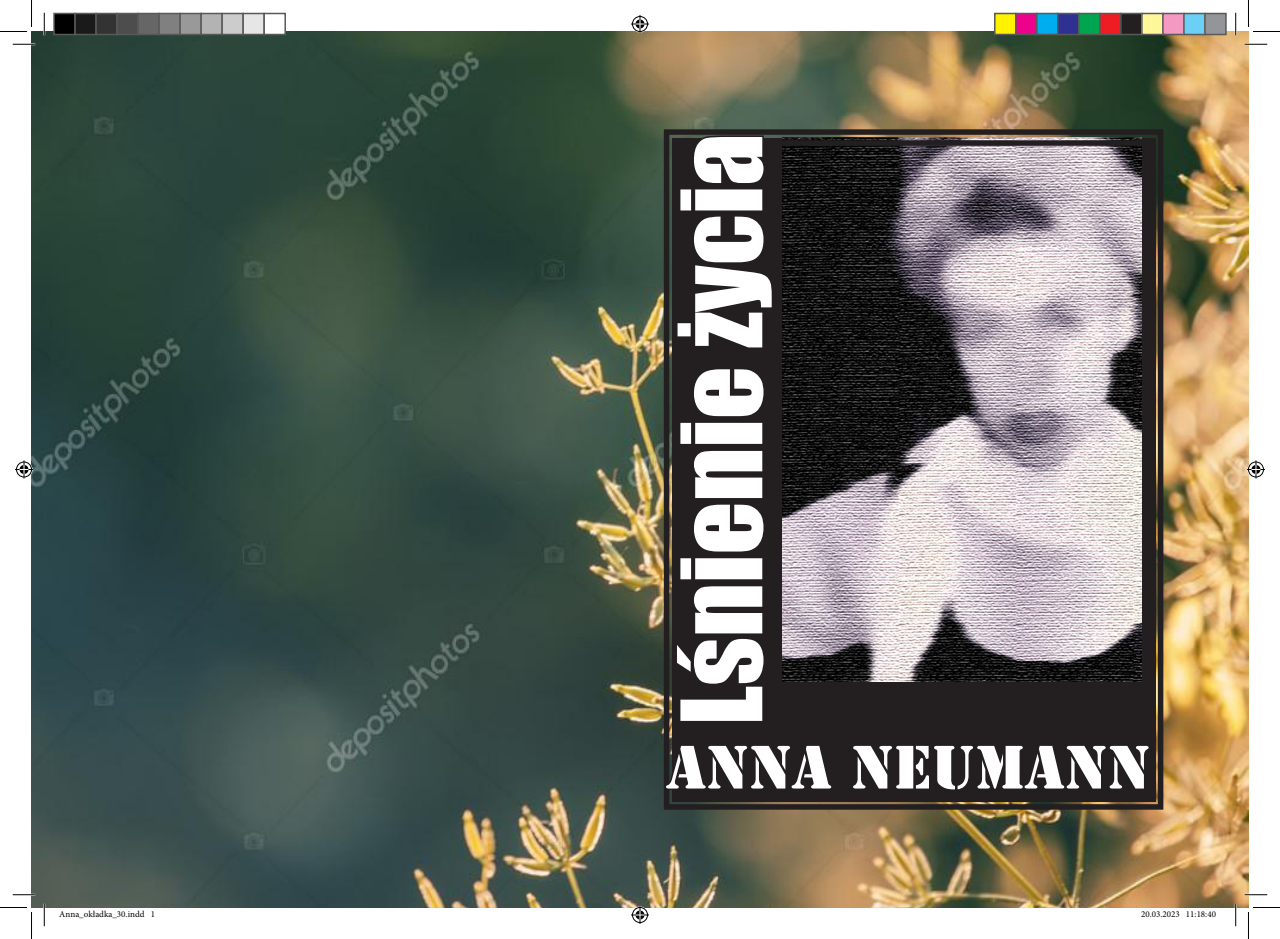
<style>
.page{position:relative;width:1280px;height:939px;background:#fff}
.page>*{position:absolute;margin:0;border:0;box-sizing:border-box;transform-origin:0 0}
.t1{font:103.5px "Impact";color:#fff}
.t2{font:57px "Stencil Std";color:#fff}
.t3{font:9px "Minion Pro";color:#000}
</style>
<div class="page">
<img style="left:32px;top:32px;width:1216px;height:875px">
<svg style="left:661px;top:127px;width:504px;height:685px;background:#777073"></svg>
<div style="left:674px;top:140px;width:478px;height:659px;border:5px solid #231f20"></div>
<div style="left:672px;top:366px;width:94px;height:358px;background:#231f20"></div>
<div style="left:674px;top:134px;width:100px;height:216px;background:#231f20"></div>
<div style="left:663px;top:742px;width:171px;height:51px;background:#231f20"></div>
<div style="left:849px;top:742px;width:302px;height:51px;background:#231f20"></div>
<hr style="left:13px;top:43px;width:22px;height:2px;background:#fff">
<hr style="left:1244px;top:43px;width:22px;height:2px;background:#fff">
<hr style="left:13px;top:894px;width:22px;height:2px;background:#fff">
<hr style="left:1244px;top:894px;width:22px;height:2px;background:#fff">
<hr style="left:43px;top:13px;width:2px;height:22px;background:#fff">
<hr style="left:43px;top:904px;width:2px;height:22px;background:#fff">
<hr style="left:1234px;top:13px;width:2px;height:22px;background:#fff">
<hr style="left:1234px;top:904px;width:2px;height:22px;background:#fff">
<svg style="left:13px;top:44px;width:22px;height:1px"></svg>
<svg style="left:1244px;top:44px;width:22px;height:1px"></svg>
<svg style="left:13px;top:894px;width:22px;height:1px"></svg>
<svg style="left:1244px;top:894px;width:22px;height:1px"></svg>
<svg style="left:44px;top:13px;width:1px;height:22px"></svg>
<svg style="left:44px;top:904px;width:1px;height:22px"></svg>
<svg style="left:1235px;top:13px;width:1px;height:22px"></svg>
<svg style="left:1235px;top:904px;width:1px;height:22px"></svg>
<svg style="left:0;top:0;width:32px;height:32px"></svg>
<svg style="left:0;top:907px;width:32px;height:32px"></svg>
<svg style="left:1247px;top:0;width:32px;height:32px"></svg>
<svg style="left:1247px;top:907px;width:32px;height:32px"></svg>
<svg style="left:631px;top:15px;width:18px;height:18px"></svg>
<svg style="left:631px;top:906px;width:18px;height:18px"></svg>
<svg style="left:15px;top:460px;width:18px;height:18px"></svg>
<svg style="left:1246px;top:460px;width:18px;height:18px"></svg>
<div style="left:54px;top:14px;width:21px;height:21px;background:#000"></div>
<div style="left:53px;top:13px;width:23px;height:22px;border:2px solid #595959"></div>
<div style="left:75px;top:14px;width:21px;height:21px;background:#1a1a1a"></div>
<div style="left:74px;top:13px;width:23px;height:22px;border:2px solid #595959"></div>
<div style="left:96px;top:14px;width:21px;height:21px;background:#333"></div>
<div style="left:95px;top:13px;width:23px;height:22px;border:2px solid #595959"></div>
<div style="left:117px;top:14px;width:21px;height:21px;background:#4d4d4d"></div>
<div style="left:116px;top:13px;width:23px;height:22px;border:2px solid #595959"></div>
<div style="left:138px;top:14px;width:21px;height:21px;background:#666"></div>
<div style="left:137px;top:13px;width:23px;height:22px;border:2px solid #595959"></div>
<div style="left:159px;top:14px;width:21px;height:21px;background:#808080"></div>
<div style="left:158px;top:13px;width:23px;height:22px;border:2px solid #595959"></div>
<div style="left:180px;top:14px;width:21px;height:21px;background:#999"></div>
<div style="left:179px;top:13px;width:23px;height:22px;border:2px solid #595959"></div>
<div style="left:201px;top:14px;width:21px;height:21px;background:#b3b3b3"></div>
<div style="left:200px;top:13px;width:23px;height:22px;border:2px solid #595959"></div>
<div style="left:222px;top:14px;width:21px;height:21px;background:#ccc"></div>
<div style="left:221px;top:13px;width:23px;height:22px;border:2px solid #595959"></div>
<div style="left:243px;top:14px;width:21px;height:21px;background:#e6e6e6"></div>
<div style="left:242px;top:13px;width:23px;height:22px;border:2px solid #595959"></div>
<div style="left:263px;top:13px;width:23px;height:22px;border:2px solid #595959"></div>
<div style="left:994px;top:14px;width:21px;height:21px;background:#fff101"></div>
<div style="left:993px;top:13px;width:23px;height:22px;border:2px solid #595959"></div>
<div style="left:1015px;top:14px;width:21px;height:21px;background:#ed028c"></div>
<div style="left:1014px;top:13px;width:23px;height:22px;border:2px solid #595959"></div>
<div style="left:1036px;top:14px;width:21px;height:21px;background:#00aeef"></div>
<div style="left:1035px;top:13px;width:23px;height:22px;border:2px solid #595959"></div>
<div style="left:1057px;top:14px;width:21px;height:21px;background:#2e3092"></div>
<div style="left:1056px;top:13px;width:23px;height:22px;border:2px solid #595959"></div>
<div style="left:1078px;top:14px;width:21px;height:21px;background:#00a54f"></div>
<div style="left:1077px;top:13px;width:23px;height:22px;border:2px solid #595959"></div>
<div style="left:1099px;top:14px;width:21px;height:21px;background:#ee1d23"></div>
<div style="left:1098px;top:13px;width:23px;height:22px;border:2px solid #595959"></div>
<div style="left:1120px;top:14px;width:21px;height:21px;background:#231f20"></div>
<div style="left:1119px;top:13px;width:23px;height:22px;border:2px solid #595959"></div>
<div style="left:1141px;top:14px;width:21px;height:21px;background:#fff79a"></div>
<div style="left:1140px;top:13px;width:23px;height:22px;border:2px solid #595959"></div>
<div style="left:1162px;top:14px;width:21px;height:21px;background:#f499c2"></div>
<div style="left:1161px;top:13px;width:23px;height:22px;border:2px solid #595959"></div>
<div style="left:1183px;top:14px;width:21px;height:21px;background:#6bcff6"></div>
<div style="left:1182px;top:13px;width:23px;height:22px;border:2px solid #595959"></div>
<div style="left:1204px;top:14px;width:21px;height:21px;background:#939598"></div>
<div style="left:1203px;top:13px;width:23px;height:22px;border:2px solid #595959"></div>
<p class="t1" style="left:641px;top:725px;width:593px;rotate:-90deg">Lśnienie życia</p>
<p class="t2" style="left:666px;top:730px;width:485px">ANNA NEUMANN</p>
<p class="t3" style="left:59px;top:908px;width:97px">Anna_okładka_30.indd 1</p>
<p class="t3" style="left:1140px;top:908px;width:76px">20.03.2023 11:18:40</p>
</div>
